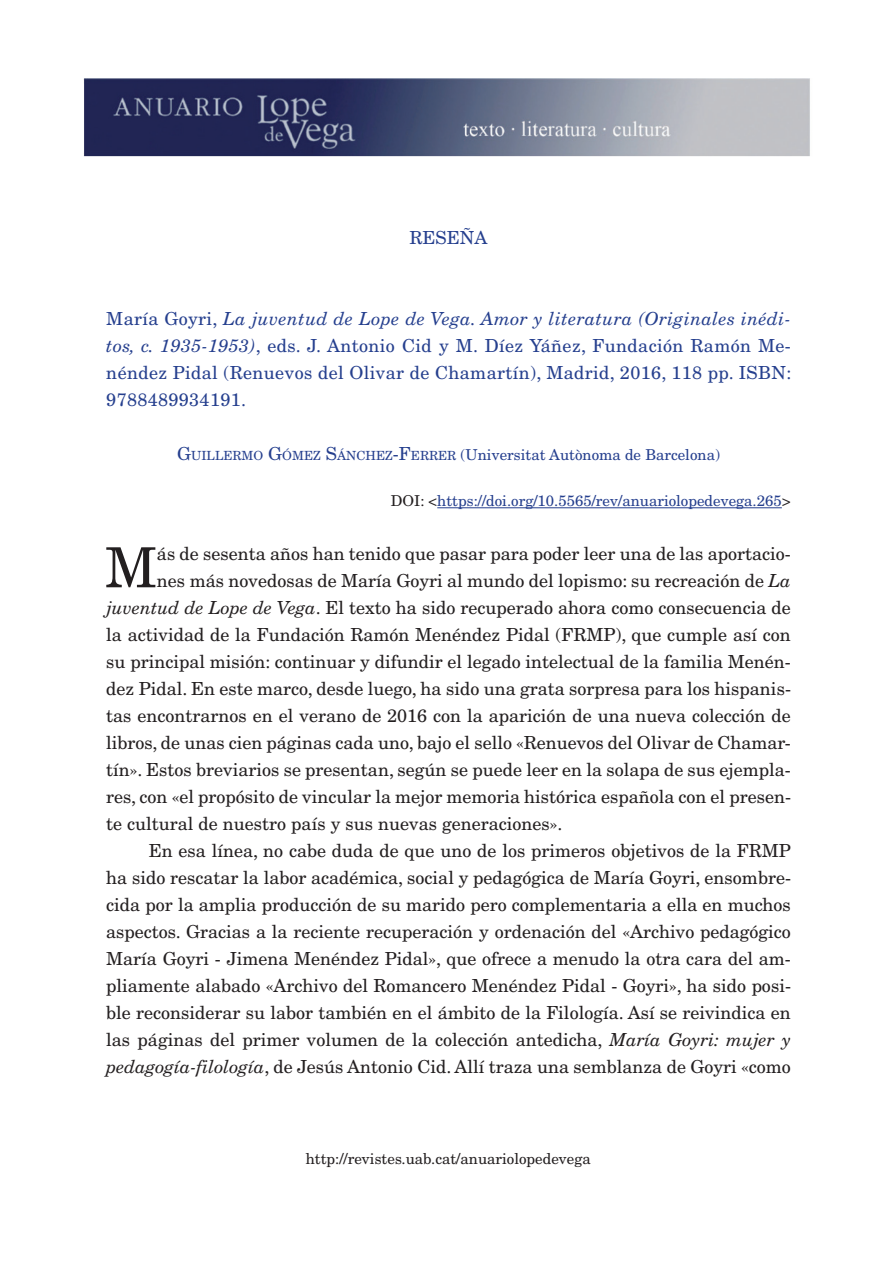
<style>
.page{position:relative;width:893px;height:1263px;background:#fff}
.page>*{position:absolute;margin:0;border:0;box-sizing:border-box;transform-origin:0 0}
.t1{font:55.35px "New Century Schlbk LT Std";color:#231f20}
.t2{font:18px "New Century Schlbk LT Std";color:#231f20}
.t3{font:18px/27px "New Century Schlbk LT Std";letter-spacing:.02em;color:#253f8e;text-align:justify}
.t4{font:15px "New Century Schlbk LT Std";color:#253f8e}
.t5{font:15px "New Century Schlbk LT Std";color:#231f20}
.s1{font-style:italic}
.s2{font-size:18px}
.s3{font-size:12.6px}
.s4{color:#231f20}
</style>
<div class="page">
<img style="left:84px;top:79px;width:726px;height:78px">
<hr style="left:437px;top:507px;width:345px;height:1px;background:#253f8e">
<p class="t3" style="left:410px;top:224px;width:79px">RESEÑA</p>
<p class="t3" style="left:106px;top:305px;width:687px">María Goyri, <span class="s1">La juventud de Lope de Vega. Amor y literatura (Originales inédi&shy;tos, c. 1935-1953)</span>, eds. J. Antonio Cid y M. Díez Yáñez, Fundación Ramón Me&shy;néndez Pidal (Renuevos del Olivar de Chamartín), Madrid, 2016, 118 pp. ISBN:<br>9788489934191.</p>
<p class="t4" style="left:177px;top:445px;width:544px"><span class="s2">G</span><span class="s3">UILLERMO</span> <span class="s2">G</span><span class="s3">ÓMEZ</span> <span class="s2">S</span><span class="s3">ÁNCHEZ</span><span class="s2">-F</span><span class="s3">ERRER</span> (Universitat Autònoma de Barcelona)</p>
<p class="t4" style="left:391px;top:492px;width:401px"><span class="s4">DOI: &lt;</span>https://doi.org/10.5565/rev/anuariolopedevega.265<span class="s4">&gt;</span></p>
<h1 class="t1" style="left:105px;top:534px;width:54px">M</h1>
<p class="t2" style="left:157px;top:543px;width:635px">ás de sesenta años han tenido que pasar para poder leer una de las aportacio-</p>
<p class="t2" style="left:157px;top:570px;width:635px">nes más novedosas de María Goyri al mundo del lopismo: su recreación de <span class="s1">La</span></p>
<p class="t2" style="left:106px;top:597px;width:686px"><span class="s1">juventud de Lope de Vega</span>. El texto ha sido recuperado ahora como consecuencia de</p>
<p class="t2" style="left:106px;top:624px;width:686px">la actividad de la Fundación Ramón Menéndez Pidal (FRMP), que cumple así con</p>
<p class="t2" style="left:106px;top:651px;width:686px">su principal misión: continuar y difundir el legado intelectual de la familia Menén-</p>
<p class="t2" style="left:106px;top:678px;width:686px">dez Pidal. En este marco, desde luego, ha sido una grata sorpresa para los hispanis-</p>
<p class="t2" style="left:106px;top:705px;width:686px">tas encontrarnos en el verano de 2016 con la aparición de una nueva colección de</p>
<p class="t2" style="left:106px;top:732px;width:686px">libros, de unas cien páginas cada uno, bajo el sello «Renuevos del Olivar de Chamar-</p>
<p class="t2" style="left:106px;top:759px;width:686px">tín». Estos breviarios se presentan, según se puede leer en la solapa de sus ejempla-</p>
<p class="t2" style="left:106px;top:786px;width:686px">res, con «el propósito de vincular la mejor memoria histórica española con el presen-</p>
<p class="t2" style="left:106px;top:813px;width:458px">te cultural de nuestro país y sus nuevas generaciones».</p>
<p class="t2" style="left:149px;top:840px;width:644px">En esa línea, no cabe duda de que uno de los primeros objetivos de la FRMP</p>
<p class="t2" style="left:106px;top:867px;width:686px">ha sido rescatar la labor académica, social y pedagógica de María Goyri, ensombre-</p>
<p class="t2" style="left:106px;top:894px;width:686px">cida por la amplia producción de su marido pero complementaria a ella en muchos</p>
<p class="t2" style="left:106px;top:921px;width:686px">aspectos. Gracias a la reciente recuperación y ordenación del «Archivo pedagógico</p>
<p class="t2" style="left:106px;top:948px;width:686px">María Goyri - Jimena Menéndez Pidal», que ofrece a menudo la otra cara del am-</p>
<p class="t2" style="left:106px;top:975px;width:686px">pliamente alabado «Archivo del Romancero Menéndez Pidal - Goyri», ha sido posi-</p>
<p class="t2" style="left:106px;top:1002px;width:686px">ble reconsiderar su labor también en el ámbito de la Filología. Así se reivindica en</p>
<p class="t2" style="left:106px;top:1029px;width:686px">las páginas del primer volumen de la colección antedicha, <span class="s1">María Goyri: mujer y</span></p>
<p class="t2" style="left:106px;top:1056px;width:686px"><span class="s1">pedagogía-filología</span>, de Jesús Antonio Cid. Allí traza una semblanza de Goyri «como</p>
<p class="t5" style="left:306px;top:1150px;width:286px">http://revistes.uab.cat/anuariolopedevega</p>
</div>
